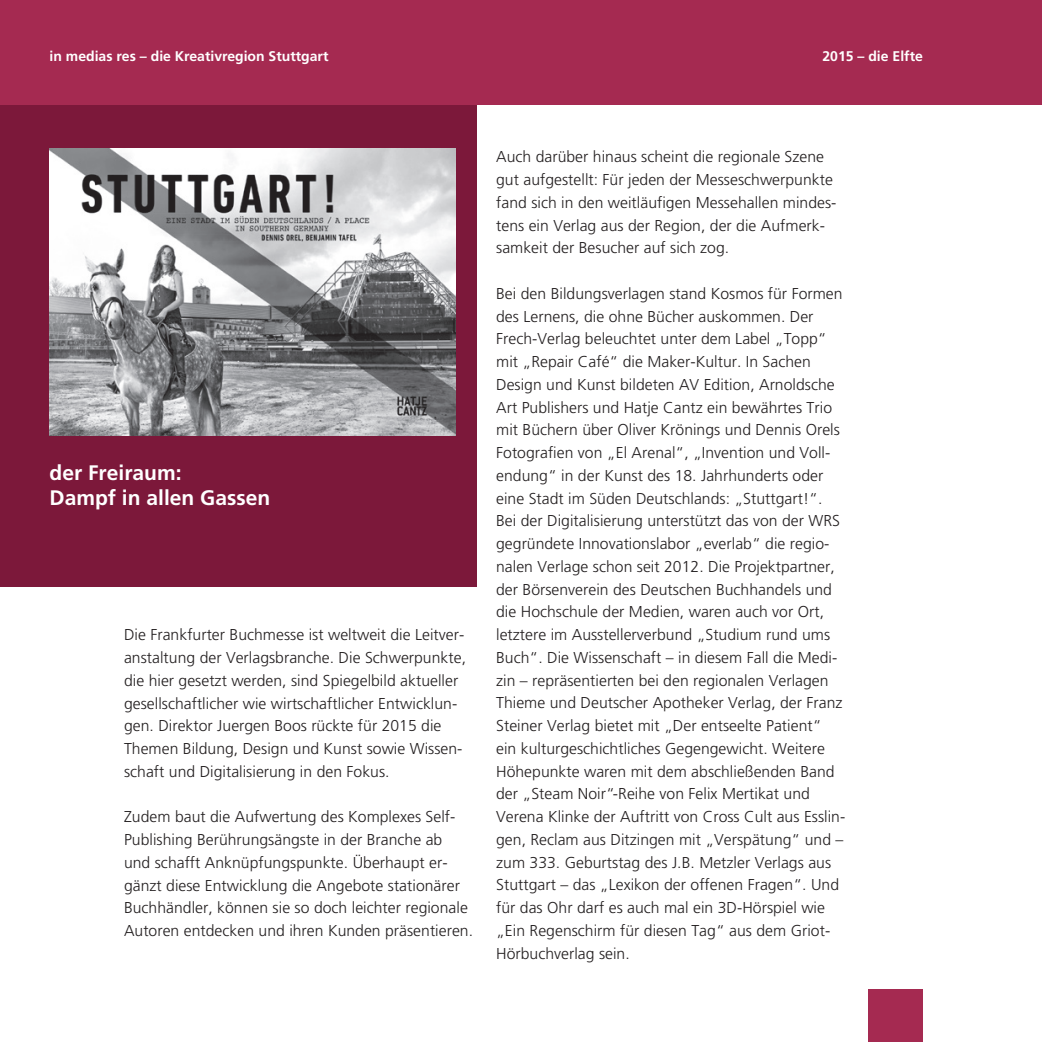
<style>
.page{position:relative;width:1042px;height:1042px;background:#fff}
.page>*{position:absolute;margin:0;border:0;box-sizing:border-box;transform-origin:0 0}
.t1{font:700 21px/25.2px "Frutiger";color:#fff}
.t2{font:300 15.75px/22.8px "Frutiger";color:#231f20}
.t3{font:700 14px "Frutiger";color:#fff}
</style>
<div class="page">
<div style="left:0;top:105px;width:476px;height:482px;background:#7c183a"></div>
<div style="left:0;top:0;width:1042px;height:105px;background:#a52a51"></div>
<div style="left:868px;top:990px;width:55px;height:52px;background:#a52a51"></div>
<img style="left:50px;top:149px;width:405px;height:286px">
<p class="t3" style="left:50px;top:47px;width:280px">in medias res – die Kreativregion Stuttgart</p>
<p class="t3" style="left:822px;top:47px;width:102px">2015 – die Elfte</p>
<h1 class="t1" style="left:50px;top:460px;width:222px">der Freiraum:<br>Dampf in allen Gassen</h1>
<p class="t2" style="left:124px;top:624px;width:343px">Die Frankfurter Buchmesse ist weltweit die Leitver&shy;anstaltung der Verlagsbranche. Die Schwerpunkte, die hier gesetzt werden, sind Spiegelbild aktueller gesellschaftlicher wie wirtschaftlicher Entwicklun&shy;gen. Direktor Juergen Boos rückte für 2015 die Themen Bildung, Design und Kunst sowie Wissen&shy;schaft und Digitalisierung in den Fokus.</p>
<p class="t2" style="left:124px;top:806px;width:350px">Zudem baut die Aufwertung des Komplexes Self-Publishing Berührungsängste in der Branche ab<br>und schafft Anknüpfungspunkte. Überhaupt er&shy;gänzt diese Entwicklung die Angebote stationärer Buchhändler, können sie so doch leichter regionale Autoren entdecken und ihren Kunden präsentieren.</p>
<p class="t2" style="left:496px;top:146px;width:342px">Auch darüber hinaus scheint die regionale Szene gut aufgestellt: Für jeden der Messeschwerpunkte fand sich in den weitläufigen Messehallen mindes&shy;tens ein Verlag aus der Region, der die Aufmerk&shy;samkeit der Besucher auf sich zog.</p>
<p class="t2" style="left:496px;top:282px;width:351px">Bei den Bildungsverlagen stand Kosmos für Formen des Lernens, die ohne Bücher auskommen. Der Frech-Verlag beleuchtet unter dem Label „Topp“ mit „Repair Café“ die Maker-Kultur. In Sachen Design und Kunst bildeten AV Edition, Arnoldsche Art Publishers und Hatje Cantz ein bewährtes Trio mit Büchern über Oliver Krönings und Dennis Orels Fotografien von „El Arenal“, „Invention und Voll&shy;endung“ in der Kunst des 18. Jahrhunderts oder eine Stadt im Süden Deutschlands: „Stuttgart!“.<br>Bei der Digitalisierung unterstützt das von der WRS gegründete Innovationslabor „everlab“ die regio&shy;nalen Verlage schon seit 2012. Die Projektpartner, der Börsenverein des Deutschen Buchhandels und die Hochschule der Medien, waren auch vor Ort, letztere im Ausstellerverbund „Studium rund ums Buch“. Die Wissenschaft – in diesem Fall die Medi&shy;zin – repräsentierten bei den regionalen Verlagen Thieme und Deutscher Apotheker Verlag, der Franz Steiner Verlag bietet mit „Der entseelte Patient“ ein kulturgeschichtliches Gegengewicht. Weitere Höhepunkte waren mit dem abschließenden Band der „Steam Noir“-Reihe von Felix Mertikat und Verena Klinke der Auftritt von Cross Cult aus Esslin&shy;gen, Reclam aus Ditzingen mit „Verspätung“ und – zum 333. Geburtstag des J.B. Metzler Verlags aus Stuttgart – das „Lexikon der offenen Fragen“. Und für das Ohr darf es auch mal ein 3D-Hörspiel wie „Ein Regenschirm für diesen Tag“ aus dem Griot-Hörbuchverlag sein.</p>
</div>
